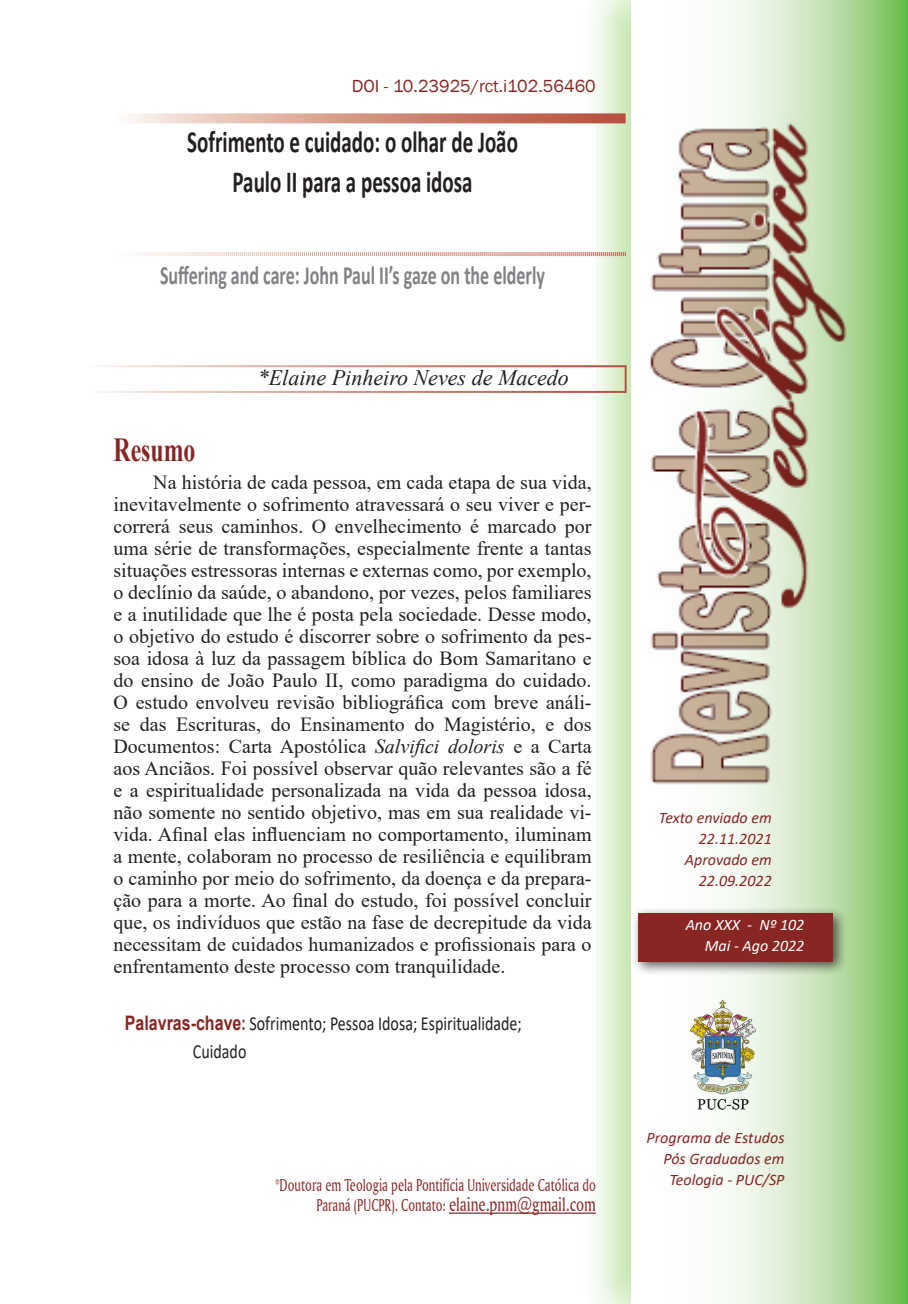
<style>
.page{position:relative;width:908px;height:1304px;background:#fff}
.page>*{position:absolute;margin:0;border:0;box-sizing:border-box;transform-origin:0 0}
.t1{font:700 33.6px "Times New Roman";color:#882624;scale:.71 1}
.t2{font:700 30.8px/40px "Calibri";color:#231f20;text-align:center;scale:.68 1}
.t3{font:700 26.4px "Calibri";color:#808285;scale:.68 1}
.t4{font:italic 22px "Times New Roman";color:#231f20}
.t5{font:20px/22px "Times New Roman";color:#231f20;text-align:justify}
.t6{font:20px/28px "Calibri";color:#231f20;scale:.8 1}
.t7{font:18px/20px "Amerigo BT Roman A";color:#882624;text-align:right;scale:.7 1}
.t8{font:18px "Franklin Gothic";color:#882624}
.t9{font:italic 16px/21px "Calibri";color:#882624;text-align:right}
.t10{font:italic 16px/21px "Calibri";color:#fff;text-align:right}
.s1{font-style:italic}
.s2{font-family:"Arial";font-weight:700;color:#882624}
.s3{font-family:"Arial Narrow";font-weight:700;color:#882624}
.s4{font-size:20px}
</style>
<div class="page">
<div style="left:579px;top:0;width:328px;height:1304px;background:#5fbb23;opacity:.38"></div>
<svg style="left:631px;top:0;width:276px;height:1304px"></svg>
<div style="left:113px;top:113px;width:482px;height:1078px;background:#fff"></div>
<img style="left:649px;top:113px;width:198px;height:680px">
<div style="left:630px;top:906px;width:217px;height:70px;background:#231f20;opacity:.75"></div>
<div style="left:637px;top:913px;width:195px;height:49px;background:#882624"></div>
<img style="left:686px;top:999px;width:71px;height:113px">
<svg style="left:128px;top:113px;width:497px;height:10px;background:#d69a8b"></svg>
<svg style="left:141px;top:251px;width:484px;height:6px"></svg>
<div style="left:84px;top:365px;width:542px;height:28px;border:2px solid #fff"></div>
<hr style="left:449px;top:1212px;width:146px;height:2px;background:#882624">
<p class="t8" style="left:352px;top:75px;width:245px">DOI - 10.23925/rct.i102.56460</p>
<h2 class="t2" style="left:187px;top:121px;width:488px">Sofrimento e cuidado: o olhar de João<br>Paulo II para a pessoa idosa</h2>
<h3 class="t3" style="left:160px;top:257px;width:567px">Suffering and care: John Paul II’s gaze on the elderly</h3>
<p class="t4" style="left:258px;top:363px;width:312px">*Elaine Pinheiro Neves de Macedo</p>
<h1 class="t1" style="left:113px;top:426px;width:117px">Resumo</h1>
<p class="t5" style="left:113px;top:471px;width:479px;text-indent:40px">Na história de cada pessoa, em cada etapa de sua vida, inevitavelmente o sofrimento atravessará o seu viver e per&shy;correrá seus caminhos. O envelhecimento é marcado por uma série de transformações, especialmente frente a tantas situações estressoras internas e externas como, por exemplo, o declínio da saúde, o abandono, por vezes, pelos familiares e a inutilidade que lhe é posta pela sociedade. Desse modo, o objetivo do estudo é discorrer sobre o sofrimento da pes&shy;soa idosa à luz da passagem bíblica do Bom Samaritano e do ensino de João Paulo II, como paradigma do cuidado.<br>O estudo envolveu revisão bibliográfica com breve análi&shy;se das Escrituras, do Ensinamento do Magistério, e dos Documentos: Carta Apostólica <span class="s1">Salvifici doloris</span> e a Carta aos Anciãos. Foi possível observar quão relevantes são a fé e a espiritualidade personalizada na vida da pessoa idosa, não somente no sentido objetivo, mas em sua realidade vi&shy;vida. Afinal elas influenciam no comportamento, iluminam a mente, colaboram no processo de resiliência e equilibram o caminho por meio do sofrimento, da doença e da prepara&shy;ção para a morte. Ao final do estudo, foi possível concluir que, os indivíduos que estão na fase de decrepitude da vida necessitam de cuidados humanizados e profissionais para o enfrentamento deste processo com tranquilidade.</p>
<p class="t6" style="left:193px;top:1008px;width:412px;text-indent:-68px"><span class="s2">Palavras-chave</span><span class="s3">:</span> Sofrimento; Pessoa Idosa; Espiritualidade;<br>Cuidado</p>
<p class="t7" style="left:275px;top:1175px;width:459px">*Doutora em Teologia pela Pontifícia Universidade Católica do<br>Paraná (PUCPR). Contato: <span class="s4">elaine.pnm@gmail.com</span></p>
<p class="t9" style="left:658px;top:806px;width:114px">Texto enviado em<br>22.11.2021<br>Aprovado em<br>22.09.2022</p>
<p class="t10" style="left:685px;top:914px;width:120px">Ano XXX - Nº 102<br>Mai - Ago 2022</p>
<p class="t9" style="left:646px;top:1127px;width:139px">Programa de Estudos<br>Pós Graduados em<br>Teologia - PUC/SP</p>
</div>
